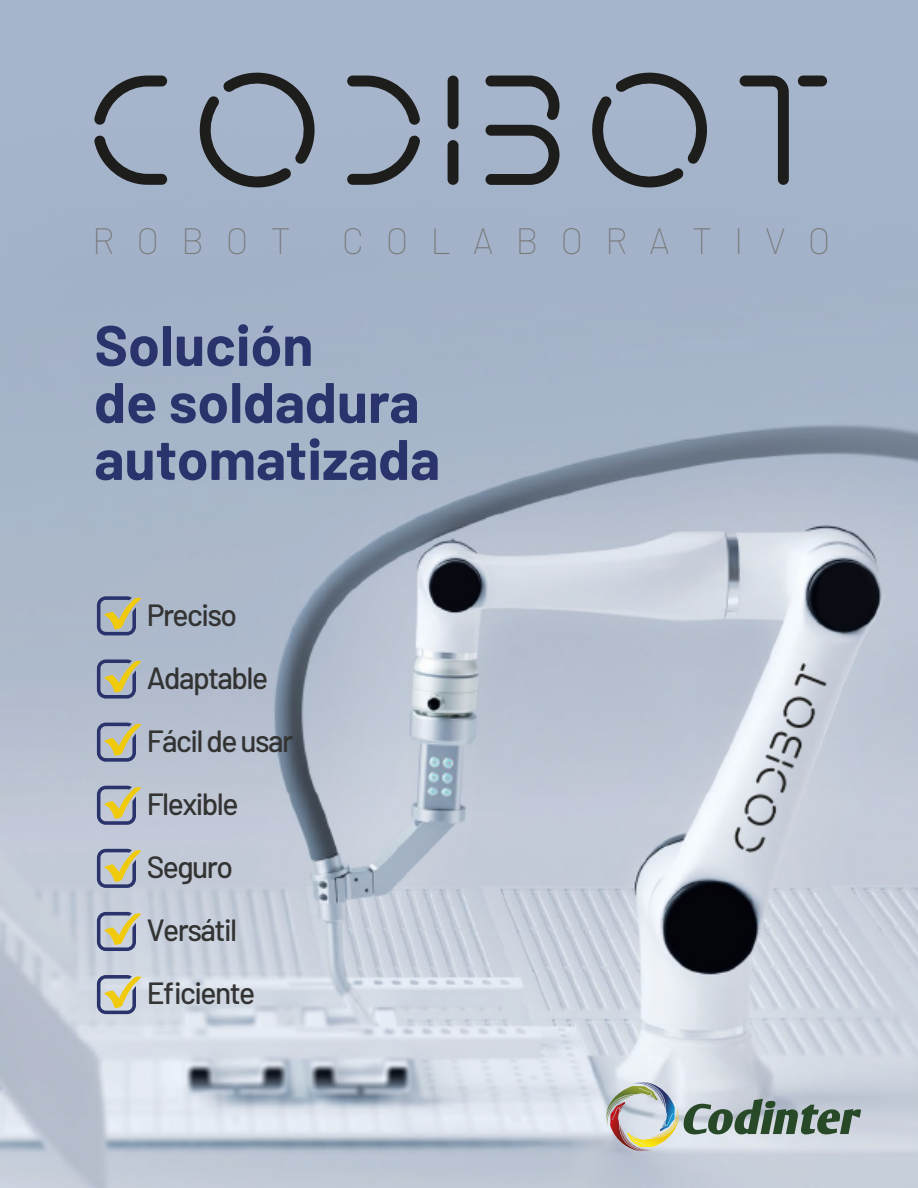
<style>
.page{position:relative;width:918px;height:1188px;background:#fff}
.page>*{position:absolute;margin:0;border:0;box-sizing:border-box;transform-origin:0 0}
.t1{font:700 57px/57px "Barlow";color:#2a336b}
.t2{font:100 36.45px "Barlow";letter-spacing:.6em;color:#777}
.t3{font:500 30.6px/63.2px "Barlow";letter-spacing:-.05em;color:#333}
</style>
<div class="page">
<img style="left:1px;top:0;width:917px;height:1188px">
<svg style="left:606px;top:1082px;width:255px;height:69px;background:#afb7b5"></svg>
<svg style="left:97px;top:723px;width:44px;height:39px;background:#9fa094"></svg>
<svg style="left:97px;top:596px;width:44px;height:39px;background:#9a9c91"></svg>
<svg style="left:97px;top:786px;width:44px;height:39px;background:#a4a497"></svg>
<svg style="left:97px;top:659px;width:44px;height:40px;background:#9b9d93"></svg>
<svg style="left:97px;top:912px;width:44px;height:39px;background:#a9a99b"></svg>
<svg style="left:97px;top:975px;width:44px;height:39px;background:#afae9f"></svg>
<svg style="left:97px;top:849px;width:44px;height:39px;background:#a6a598"></svg>
<svg style="left:94px;top:76px;width:73px;height:109px;background:#848fa0"></svg>
<svg style="left:194px;top:67px;width:126px;height:126px;background:#8995a6"></svg>
<svg style="left:347px;top:76px;width:73px;height:109px;background:#848fa0"></svg>
<svg style="left:448px;top:76px;width:11px;height:109px"></svg>
<svg style="left:486px;top:76px;width:74px;height:109px;background:#757f8e"></svg>
<svg style="left:587px;top:67px;width:126px;height:126px;background:#8894a6"></svg>
<svg style="left:740px;top:76px;width:87px;height:109px;background:#8b97a9"></svg>
<p class="t2" style="left:92px;top:218px;width:200px">ROBOT</p>
<p class="t2" style="left:342px;top:218px;width:490px">COLABORATIVO</p>
<h1 class="t1" style="left:94px;top:316px;width:347px">Solución<br>de soldadura automatizada</h1>
<p class="t3" style="left:147px;top:582px;width:92px">Preciso</p>
<p class="t3" style="left:147px;top:645px;width:123px">Adaptable</p>
<p class="t3" style="left:147px;top:709px;width:148px">Fácil de usar</p>
<p class="t3" style="left:147px;top:772px;width:93px">Flexible</p>
<p class="t3" style="left:147px;top:835px;width:88px">Seguro</p>
<p class="t3" style="left:147px;top:898px;width:110px">Versátil<br>Eficiente</p>
</div>
